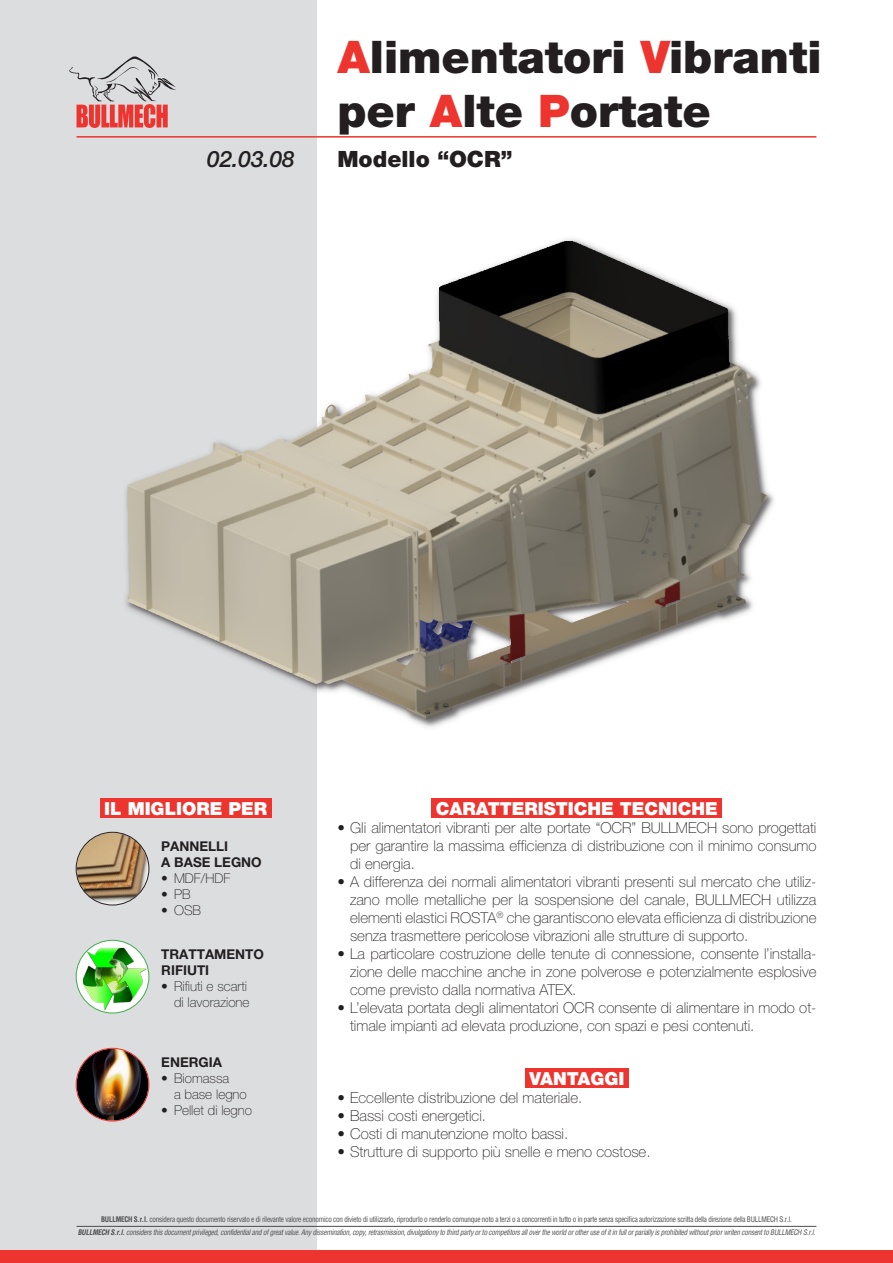
<style>
.page{position:relative;width:893px;height:1263px;background:#fff}
.page>*{position:absolute;margin:0;border:0;box-sizing:border-box;transform-origin:0 0}
.t1{font:900 45px "Helvetica Neue LT Pro";color:#231f20}
.Modello{font:900 22.5px "Helvetica Neue LT Pro";color:#231f20}
.Codice{font:italic 500 22.5px "Helvetica Neue LT Pro";color:#231f20}
.Titoli_rossi{font:900 18px "Helvetica Neue LT Pro";color:#fff}
.Testo_puntato{font:100 15px/18px "Helvetica Neue LT Pro";color:#231f20;text-align:justify}
.t2{font:100 13.5px "Helvetica Neue LT Pro";color:#231f20}
.t3{font:700 13.5px/16.2px "Helvetica Neue LT Pro";color:#231f20}
.t4{font:italic condensed 7.5px "Helvetica";letter-spacing:-.03em;color:#4b4c4d;scale:.95 1}
.t5{font:condensed 7.5px "Helvetica";letter-spacing:-.03em;color:#4b4c4d;scale:.95 1}
.s1{color:#ee342f}
.s2{font-weight:700}
</style>
<div class="page">
<div style="left:0;top:0;width:316px;height:1250px;background:#dcdddf"></div>
<hr style="left:77px;top:136px;width:739px;height:2px;background:#ee342f">
<svg style="left:69px;top:56px;width:107px;height:72px"></svg>
<div style="left:0;top:1250px;width:893px;height:13px;background:#ee342f"></div>
<hr style="left:77px;top:1226px;width:739px;height:1px;background:#4b4c4d">
<div style="left:100px;top:798px;width:171px;height:20px;background:#ee342f"></div>
<img style="left:77px;top:833px;width:72px;height:72px;border-radius:36px">
<div style="left:76px;top:832px;width:73px;height:73px;border:1px solid #231f20;border-radius:50%"></div>
<svg style="left:76px;top:940px;width:73px;height:73px"></svg>
<img style="left:83px;top:948px;width:64px;height:62px">
<div style="left:76px;top:940px;width:73px;height:73px;border:1px solid #40ae49;border-radius:50%"></div>
<img style="left:77px;top:1049px;width:72px;height:72px;border-radius:36px">
<div style="left:76px;top:1048px;width:73px;height:73px;border:1px solid #ee342f;border-radius:50%"></div>
<div style="left:432px;top:798px;width:290px;height:20px;background:#ee342f"></div>
<div style="left:525px;top:1068px;width:104px;height:20px;background:#ee342f"></div>
<div style="left:120px;top:235px;width:659px;height:496px;background:#231f20;opacity:.45"></div>
<img style="left:439px;top:241px;width:125px;height:85px">
<p class="t1" style="left:337px;top:30px;width:486px"><span class="s1">A</span>limentatori <span class="s1">V</span>ibranti</p>
<p class="t1" style="left:337px;top:84px;width:375px">per <span class="s1">A</span>lte <span class="s1">P</span>ortate</p>
<p class="Codice" style="left:207px;top:145px;width:89px">02.03.08</p>
<p class="Modello" style="left:337px;top:145px;width:177px">Modello “OCR”</p>
<p class="Titoli_rossi" style="left:104px;top:797px;width:164px">IL MIGLIORE PER</p>
<p class="t3" style="left:161px;top:837px;width:69px">PANNELLI</p>
<p class="t3" style="left:161px;top:854px;width:102px">A BASE LEGNO</p>
<p class="t2" style="left:161px;top:870px;width:71px">• MDF/HDF</p>
<p class="t2" style="left:161px;top:887px;width:31px">• PB</p>
<p class="t2" style="left:161px;top:903px;width:41px">• OSB</p>
<p class="t3" style="left:161px;top:945px;width:104px">TRATTAMENTO<br>RIFIUTI</p>
<p class="t2" style="left:161px;top:978px;width:87px">• Rifiuti e scarti</p>
<p class="t2" style="left:174px;top:995px;width:77px">di lavorazione</p>
<p class="t3" style="left:161px;top:1053px;width:62px">ENERGIA</p>
<p class="t2" style="left:161px;top:1070px;width:70px">• Biomassa</p>
<p class="t2" style="left:174px;top:1086px;width:74px">a base legno</p>
<p class="t2" style="left:161px;top:1103px;width:92px">• Pellet di legno</p>
<p class="Titoli_rossi" style="left:436px;top:797px;width:283px">CARATTERISTICHE TECNICHE</p>
<p class="Testo_puntato" style="left:350px;top:818px;width:468px;text-indent:-13px">• Gli alimentatori vibranti per alte portate “OCR” BULLMECH sono progettati per garantire la massima efficienza di distribuzione con il minimo consumo di energia.</p>
<p class="Testo_puntato" style="left:350px;top:872px;width:468px;text-indent:-13px">• A differenza dei normali alimentatori vibranti presenti sul mercato che utiliz&shy;zano molle metalliche per la sospensione del canale, BULLMECH utilizza elementi elastici ROSTA<sup>®</sup> che garantiscono elevata efficienza di distribuzione senza trasmettere pericolose vibrazioni alle strutture di supporto.</p>
<p class="Testo_puntato" style="left:350px;top:944px;width:468px;text-indent:-13px">• La particolare costruzione delle tenute di connessione, consente l’installa&shy;zione delle macchine anche in zone polverose e potenzialmente esplosive come previsto dalla normativa ATEX.</p>
<p class="Testo_puntato" style="left:350px;top:998px;width:468px;text-indent:-13px">• L’elevata portata degli alimentatori OCR consente di alimentare in modo ot&shy;timale impianti ad elevata produzione, con spazi e pesi contenuti.</p>
<p class="Titoli_rossi" style="left:529px;top:1067px;width:97px">VANTAGGI</p>
<p class="Testo_puntato" style="left:337px;top:1088px;width:247px">• Eccellente distribuzione del materiale.</p>
<p class="Testo_puntato" style="left:337px;top:1106px;width:150px">• Bassi costi energetici.</p>
<p class="Testo_puntato" style="left:337px;top:1124px;width:232px">• Costi di manutenzione molto bassi.</p>
<p class="Testo_puntato" style="left:337px;top:1142px;width:315px">• Strutture di supporto più snelle e meno costose.</p>
<p class="t5" style="left:101px;top:1214px;width:728px"><span class="s2">BULLMECH S.r.l.</span> considera questo documento riservato e di rilevante valore economico con divieto di utilizzarlo, riprodurlo o renderlo comunque noto a terzi o a concorrenti in tutto o in parte senza specifica autorizzazione scritta della direzione della BULLMECH S.r.l.</p>
<p class="t4" style="left:78px;top:1228px;width:778px"><span class="s2">BULLMECH S.r.l.</span> considers this document privileged, confidential and of great value. Any dissemination, copy, retrasmission, divulgationy to third party or to competitors all over the world or other use of it in full or parially is prohibited without prior writen consent to BULLMECH S.r.l.</p>
</div>
